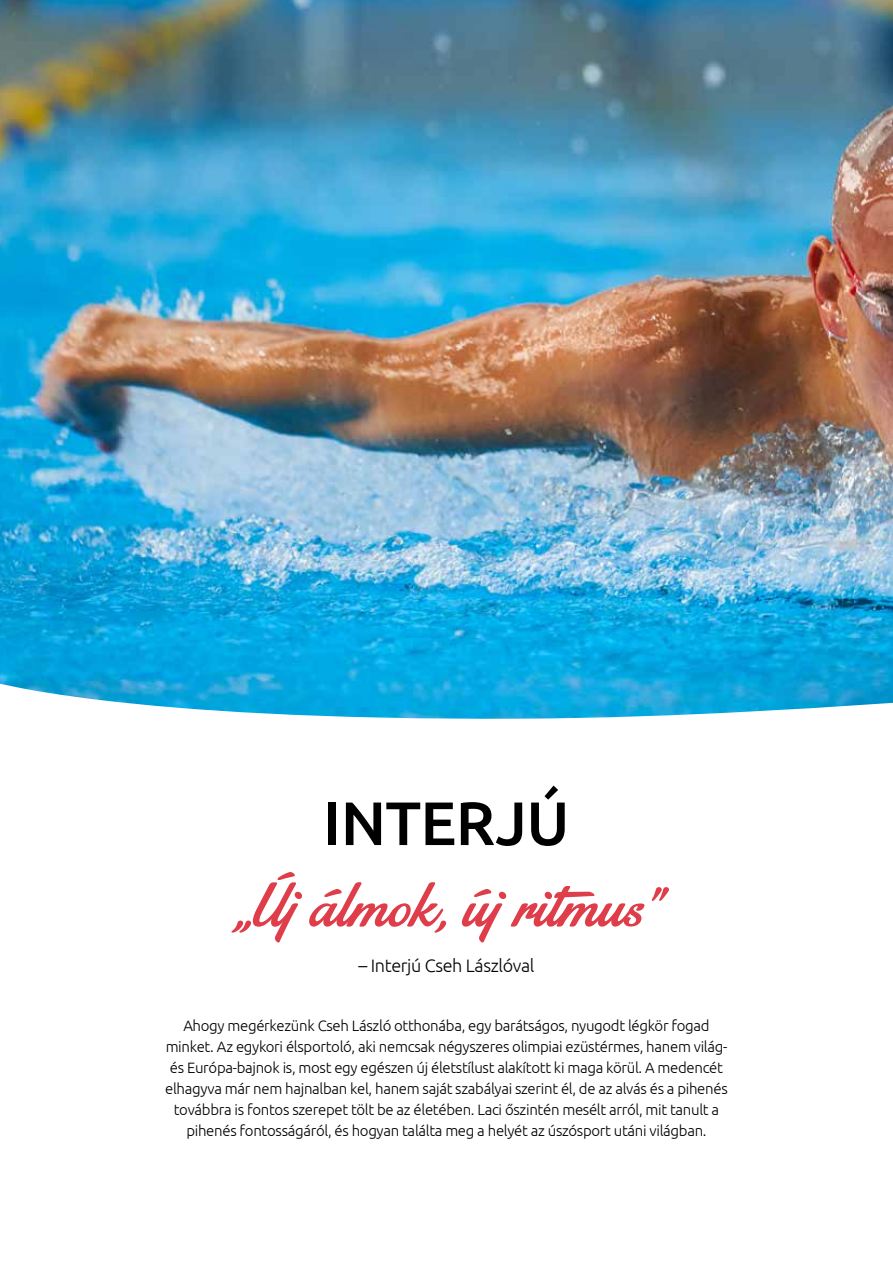
<style>
.page{position:relative;width:893px;height:1263px;background:#fff}
.page>*{position:absolute;margin:0;border:0;box-sizing:border-box;transform-origin:0 0}
.t1{font:italic 66px "Stainy Personal Use Only";color:#de3d49}
.t2{font:500 61.35px "Ubuntu";letter-spacing:-.01em;color:#000}
.t3{font:300 18px "Ubuntu";letter-spacing:-.02em;color:#000}
.t4{font:300 15px/21px "Ubuntu";letter-spacing:-.02em;color:#000;text-align:center}
</style>
<div class="page">
<img style="left:0;top:0;width:893px;height:676px">
<svg style="left:0;top:676px;width:893px;height:43px"></svg>
<h2 class="t2" style="left:323px;top:784px;width:247px">INTERJÚ</h2>
<h1 class="t1" style="left:234px;top:869px;width:427px">„Újálmok,újritmus”</h1>
<p class="t3" style="left:358px;top:954px;width:178px">– Interjú Cseh Lászlóval</p>
<p class="t4" style="left:165px;top:1015px;width:564px">Ahogy megérkezünk Cseh László otthonába, egy barátságos, nyugodt légkör fogad minket. Az egykori élsportoló, aki nemcsak négyszeres olimpiai ezüstérmes, hanem világ&shy;és Európa-bajnok is, most egy egészen új életstílust alakított ki maga körül. A medencét elhagyva már nem hajnalban kel, hanem saját szabályai szerint él, de az alvás és a pihenés továbbra is fontos szerepet tölt be az életében. Laci őszintén mesélt arról, mit tanult a pihenés fontosságáról, és hogyan találta meg a helyét az úszósport utáni világban.</p>
</div>
